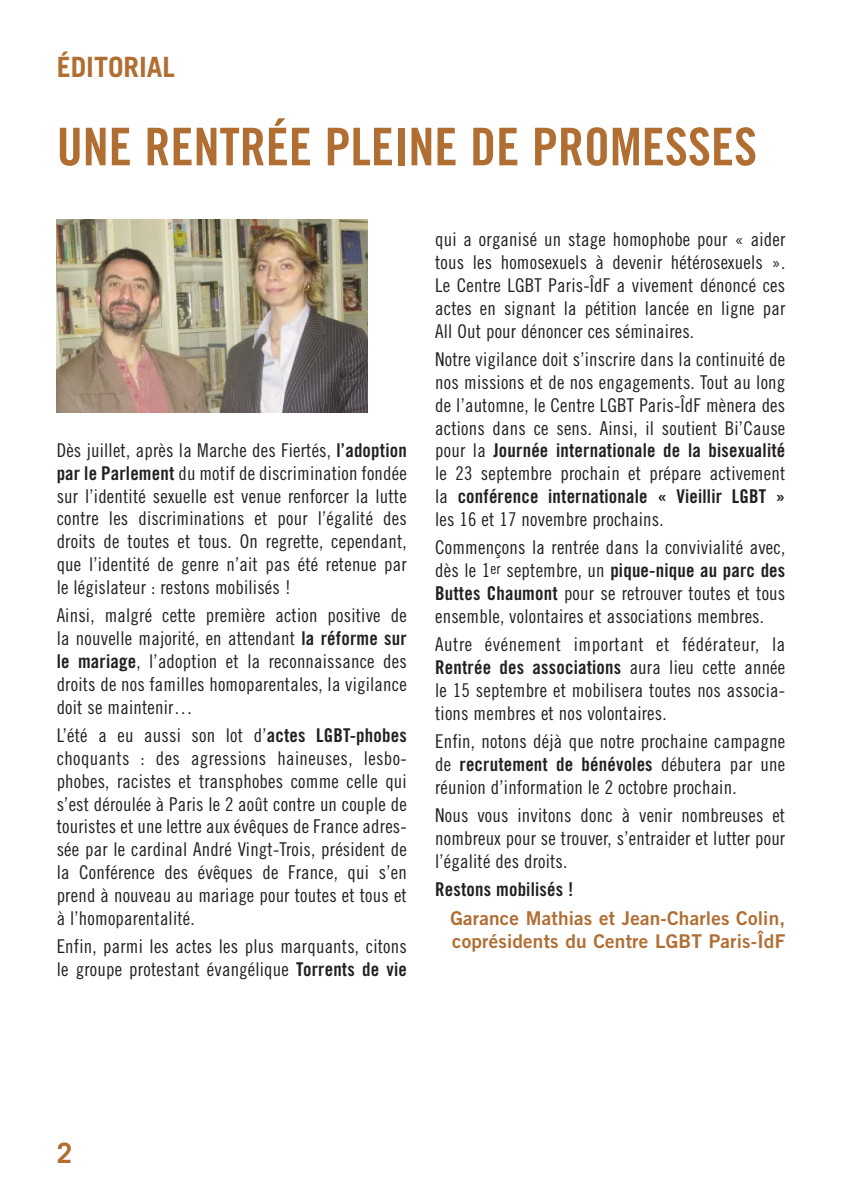
<style>
.page{position:relative;width:842px;height:1191px;background:#fff}
.page>*{position:absolute;margin:0;border:0;box-sizing:border-box;transform-origin:0 0}
.t1{font:52px "Trade Gothic Bold Cond Twenty";color:#b16e33}
.t2{font:700 28px "Trade Gothic";color:#b16e33}
.t3{font:19px/22.8px "Trade Gothic Cond Eighteen";letter-spacing:.01em;color:#231f20}
.t4{font:19px "Trade Gothic Bold Cond Twenty";letter-spacing:.01em;color:#231f20}
.t5{font:19px/22.8px "Trade Gothic Bold Two";letter-spacing:.01em;color:#b16e33}
.t6{font:19px "Trade Gothic Cond Eighteen";letter-spacing:.03em;color:#231f20}
.s1{font-family:"Trade Gothic Bold Cond Twenty"}
.s2{font-family:"Trade Gothic Cond Eighteen"}
.s3{font-family:"Trade Gothic Cond Eighteen";font-size:15.2px}
</style>
<div class="page">
<img style="left:57px;top:219px;width:310px;height:194px">
<h2 class="t2" style="left:57px;top:57px;width:120px">ÉDITORIAL</h2>
<h1 class="t1" style="left:57px;top:128px;width:702px">UNE RENTRÉE PLEINE DE PROMESSES</h1>
<p class="t3" style="left:57px;top:440px;width:352px;text-align:justify">Dès juillet, après la Marche des Fiertés, <span class="s1">l’adoption par le Parlement</span> du motif de discrimination fondée sur l’identité sexuelle est venue renforcer la lutte contre les discriminations et pour l’égalité des droits de toutes et tous. On regrette, cependant, que l’identité de genre n’ait pas été retenue par le législateur : restons mobilisés !</p>
<p class="t3" style="left:57px;top:606px;width:352px;text-align:justify">Ainsi, malgré cette première action positive de la nouvelle majorité, en attendant <span class="s1">la réforme sur le mariage</span>, l’adoption et la reconnaissance des droits de nos familles homoparentales, la vigilance doit se maintenir…</p>
<p class="t3" style="left:57px;top:725px;width:352px;text-align:justify">L’été a eu aussi son lot d’<span class="s1">actes LGBT-phobes </span>choquants : des agressions haineuses, lesbo&shy;phobes, racistes et transphobes comme celle qui s’est déroulée à Paris le 2 août contre un couple de touristes et une lettre aux évêques de France adres&shy;sée par le cardinal André Vingt-Trois, président de la Conférence des évêques de France, qui s’en prend à nouveau au mariage pour toutes et tous et à l’homoparentalité.</p>
<p class="t3" style="left:57px;top:936px;width:352px">Enfin, parmi les actes les plus marquants, citons le groupe protestant évangélique <span class="s1">Torrents de vie</span></p>
<p class="t3" style="left:435px;top:230px;width:352px;text-align:justify">qui a organisé un stage homophobe pour « aider tous les homosexuels à devenir hétérosexuels ».<br>Le Centre LGBT Paris-ÎdF a vivement dénoncé ces actes en signant la pétition lancée en ligne par All Out pour dénoncer ces séminaires.</p>
<p class="t3" style="left:435px;top:349px;width:352px;text-align:justify">Notre vigilance doit s’inscrire dans la continuité de nos missions et de nos engagements. Tout au long de l’automne, le Centre LGBT Paris-ÎdF mènera des actions dans ce sens. Ainsi, il soutient Bi’Cause</p>
<p class="t4" style="left:435px;top:444px;width:352px"><span class="s2">pour la</span> Journée internationale de la bisexualité</p>
<p class="t3" style="left:435px;top:463px;width:352px">le 23 septembre prochain et prépare activement</p>
<p class="t4" style="left:435px;top:489px;width:352px"><span class="s2">la</span> conférence internationale « Vieillir LGBT »</p>
<p class="t3" style="left:435px;top:506px;width:352px;line-height:28.4px">les 16 et 17 novembre prochains.<br>Commençons la rentrée dans la convivialité avec,</p>
<p class="t4" style="left:435px;top:563px;width:352px"><span class="s2">dès le 1</span><span class="s3">er</span> <span class="s2">septembre, un</span> pique-nique au parc des</p>
<p class="t3" style="left:435px;top:583px;width:352px"><span class="s1">Buttes Chaumont</span> pour se retrouver toutes et tous ensemble, volontaires et associations membres.</p>
<p class="t6" style="left:435px;top:637px;width:352px">Autre événement important et fédérateur, la</p>
<p class="t4" style="left:435px;top:660px;width:352px">Rentrée des associations <span class="s2">aura lieu cette année</span></p>
<p class="t3" style="left:435px;top:680px;width:351px">le 15 septembre et mobilisera toutes nos associa&shy;tions membres et nos volontaires.</p>
<p class="t3" style="left:435px;top:731px;width:352px">Enfin, notons déjà que notre prochaine campagne</p>
<p class="t4" style="left:435px;top:757px;width:352px"><span class="s2">de</span> recrutement de bénévoles <span class="s2">débutera par une</span></p>
<p class="t3" style="left:435px;top:774px;width:352px;line-height:28.4px">réunion d’information le 2 octobre prochain.<br>Nous vous invitons donc à venir nombreuses et</p>
<p class="t3" style="left:435px;top:828px;width:352px">nombreux pour se trouver, s’entraider et lutter pour l’égalité des droits.</p>
<p class="t4" style="left:435px;top:882px;width:140px">Restons mobilisés !</p>
<p class="t5" style="left:450px;top:908px;width:336px">Garance Mathias et Jean-Charles Colin, coprésidents du Centre LGBT Paris-ÎdF</p>
<h2 class="t2" style="left:57px;top:1142px;width:17px">2</h2>
</div>
